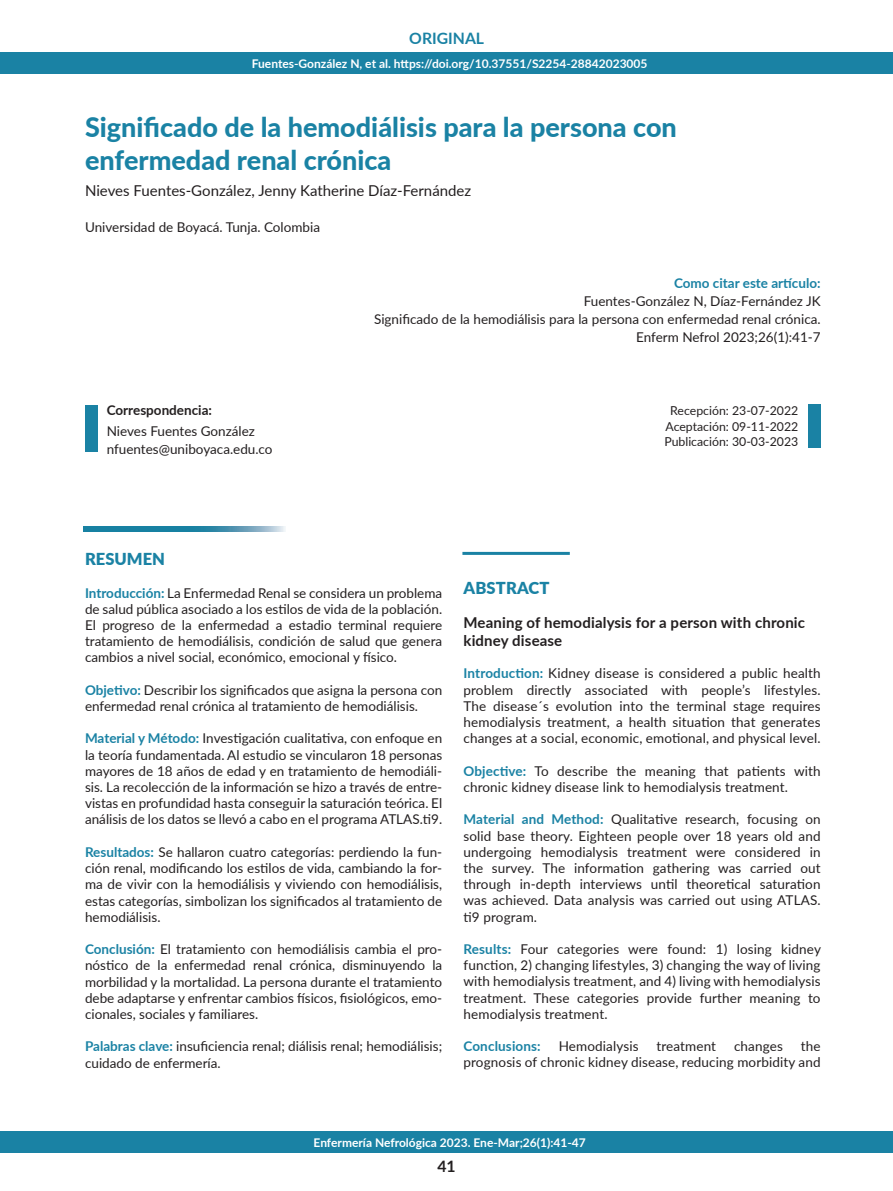
<style>
.page{position:relative;width:893px;height:1191px;background:#fff}
.page>*{position:absolute;margin:0;border:0;box-sizing:border-box;transform-origin:0 0}
.Titular{font:800 27px/33px "Lato";color:#1a82a4}
.CUERPO_DE_TEXTO_GENE{font:900 16.5px "Lato";letter-spacing:.01em;color:#1a82a4}
.LADILLOS_A{font:900 16.5px "Lato";color:#1a82a4}
.t1{font:700 15.75px "Lato";color:#1a82a4}
.t2{font:700 15.75px "Lato";color:#231f20}
.TITULAR_INGLES{font:700 15px/18px "Lato";letter-spacing:.01em;color:#231f20}
.autores{font:15px "Lato";color:#231f20}
.CUERPO_DE_TEXTO_GENE-2{font:13.5px/16.2px "Lato";color:#231f20;text-align:justify}
.Titular-2{font:13.5px "Lato";color:#231f20}
.Autores_Título{font:13.5px "Lato";color:#231f20}
.Ubicación{font:13.5px "Lato";color:#231f20}
.Ubicación-2{font:700 13.5px "Lato";color:#1a82a4}
.t3{font:700 13.5px "Lato";color:#231f20}
.CUERPO_DE_TEXTO_GENE-3{font:700 13.5px "Lato";letter-spacing:.01em;color:#1a82a4}
.Recepción{font:12.3px "Lato";color:#231f20}
.t4{font:700 12px "Lato";color:#fff}
.s1{font-weight:700;color:#1a82a4}
</style>
<div class="page">
<div style="left:0;top:52px;width:893px;height:21px;background:#1a82a4"></div>
<div style="left:0;top:1131px;width:893px;height:21px;background:#1a82a4"></div>
<div style="left:85px;top:405px;width:13px;height:47px;background:#1a82a4"></div>
<div style="left:808px;top:404px;width:13px;height:44px;background:#1a82a4"></div>
<hr style="left:462px;top:552px;width:108px;height:3px;background:#1a82a4">
<svg style="left:84px;top:526px;width:201px;height:5px"></svg>
<p class="t1" style="left:409px;top:26px;width:76px">ORIGINAL</p>
<p class="t4" style="left:252px;top:54px;width:397px">Fuentes-González N, et al. https://doi.org/10.37551/S2254-28842023005</p>
<p class="Titular" style="left:85px;top:109px;width:593px">Significado de la hemodiálisis para la persona con enfermedad renal crónica</p>
<p class="autores" style="left:85px;top:180px;width:388px">Nieves Fuentes-González, Jenny Katherine Díaz-Fernández</p>
<p class="Ubicación" style="left:85px;top:217px;width:236px">Universidad de Boyacá. Tunja. Colombia</p>
<p class="t3" style="left:107px;top:400px;width:107px">Correspondencia:</p>
<p class="CUERPO_DE_TEXTO_GENE-2" style="left:107px;top:423px;width:150px">Nieves Fuentes González</p>
<p class="CUERPO_DE_TEXTO_GENE-2" style="left:107px;top:440px;width:167px">nfuentes@uniboyaca.edu.co</p>
<p class="Ubicación-2" style="left:674px;top:273px;width:148px">Como citar este artículo:</p>
<p class="Autores_Título" style="left:584px;top:291px;width:238px">Fuentes-González N, Díaz-Fernández JK</p>
<p class="Titular-2" style="left:374px;top:309px;width:448px">Significado de la hemodiálisis para la persona con enfermedad renal crónica.</p>
<p class="Autores_Título" style="left:636px;top:327px;width:186px">Enferm Nefrol 2023;26(1):41-7</p>
<p class="Recepción" style="left:670px;top:402px;width:130px">Recepción: 23-07-2022</p>
<p class="Recepción" style="left:665px;top:417px;width:134px">Aceptación: 09-11-2022</p>
<p class="Recepción" style="left:664px;top:433px;width:135px">Publicación: 30-03-2023</p>
<p class="LADILLOS_A" style="left:85px;top:547px;width:81px">RESUMEN</p>
<p class="CUERPO_DE_TEXTO_GENE-2" style="left:85px;top:584px;width:359px"><span class="s1">Introducción:</span> La Enfermedad Renal se considera un problema de salud pública asociado a los estilos de vida de la población.<br>El progreso de la enfermedad a estadio terminal requiere tratamiento de hemodiálisis, condición de salud que genera cambios a nivel social, económico, emocional y físico.</p>
<p class="CUERPO_DE_TEXTO_GENE-2" style="left:85px;top:681px;width:359px"><span class="s1">Objetivo:</span> Describir los significados que asigna la persona con enfermedad renal crónica al tratamiento de hemodiálisis.</p>
<p class="CUERPO_DE_TEXTO_GENE-2" style="left:85px;top:730px;width:359px"><span class="s1">Material y Método:</span> Investigación cualitativa, con enfoque en la teoría fundamentada. Al estudio se vincularon 18 personas mayores de 18 años de edad y en tratamiento de hemodiáli&shy;sis. La recolección de la información se hizo a través de entre&shy;vistas en profundidad hasta conseguir la saturación teórica. El análisis de los datos se llevó a cabo en el programa ATLAS.ti9.</p>
<p class="CUERPO_DE_TEXTO_GENE-2" style="left:85px;top:843px;width:359px"><span class="s1">Resultados:</span> Se hallaron cuatro categorías: perdiendo la fun&shy;ción renal, modificando los estilos de vida, cambiando la for&shy;ma de vivir con la hemodiálisis y viviendo con hemodiálisis, estas categorías, simbolizan los significados al tratamiento de hemodiálisis.</p>
<p class="CUERPO_DE_TEXTO_GENE-2" style="left:85px;top:940px;width:359px"><span class="s1">Conclusión:</span> El tratamiento con hemodiálisis cambia el pro&shy;nóstico de la enfermedad renal crónica, disminuyendo la morbilidad y la mortalidad. La persona durante el tratamiento debe adaptarse y enfrentar cambios físicos, fisiológicos, emo&shy;cionales, sociales y familiares.</p>
<p class="CUERPO_DE_TEXTO_GENE-2" style="left:85px;top:1037px;width:359px"><span class="s1">Palabras clave:</span> insuficiencia renal; diálisis renal; hemodiálisis; cuidado de enfermería.</p>
<p class="CUERPO_DE_TEXTO_GENE" style="left:463px;top:575px;width:88px">ABSTRACT</p>
<p class="TITULAR_INGLES" style="left:463px;top:613px;width:343px">Meaning of hemodialysis for a person with chronic kidney disease</p>
<p class="CUERPO_DE_TEXTO_GENE-2" style="left:463px;top:665px;width:359px"><span class="s1">Introduction:</span> Kidney disease is considered a public health problem directly associated with people’s lifestyles.<br>The disease´s evolution into the terminal stage requires hemodialysis treatment, a health situation that generates changes at a social, economic, emotional, and physical level.</p>
<p class="CUERPO_DE_TEXTO_GENE-2" style="left:463px;top:762px;width:359px"><span class="s1">Objective:</span> To describe the meaning that patients with chronic kidney disease link to hemodialysis treatment.</p>
<p class="CUERPO_DE_TEXTO_GENE-2" style="left:463px;top:810px;width:359px"><span class="s1">Material and Method:</span> Qualitative research, focusing on solid base theory. Eighteen people over 18 years old and undergoing hemodialysis treatment were considered in the survey. The information gathering was carried out through in-depth interviews until theoretical saturation was achieved. Data analysis was carried out using ATLAS. ti9 program.</p>
<p class="CUERPO_DE_TEXTO_GENE-2" style="left:463px;top:940px;width:359px"><span class="s1">Results:</span> Four categories were found: 1) losing kidney function, 2) changing lifestyles, 3) changing the way of living with hemodialysis treatment, and 4) living with hemodialysis treatment. These categories provide further meaning to hemodialysis treatment.</p>
<p class="CUERPO_DE_TEXTO_GENE-3" style="left:463px;top:1036px;width:79px">Conclusions:</p>
<p class="CUERPO_DE_TEXTO_GENE-2" style="left:559px;top:1037px;width:81px">Hemodialysis</p>
<p class="CUERPO_DE_TEXTO_GENE-2" style="left:656px;top:1037px;width:61px">treatment</p>
<p class="CUERPO_DE_TEXTO_GENE-2" style="left:734px;top:1037px;width:50px">changes</p>
<p class="CUERPO_DE_TEXTO_GENE-2" style="left:463px;top:1037px;width:359px;text-align:right">the<br>prognosis of chronic kidney disease, reducing morbidity and</p>
<p class="t4" style="left:314px;top:1133px;width:274px">Enfermería Nefrológica 2023. Ene-Mar;26(1):41-47</p>
<p class="t2" style="left:437px;top:1154px;width:20px">41</p>
</div>
